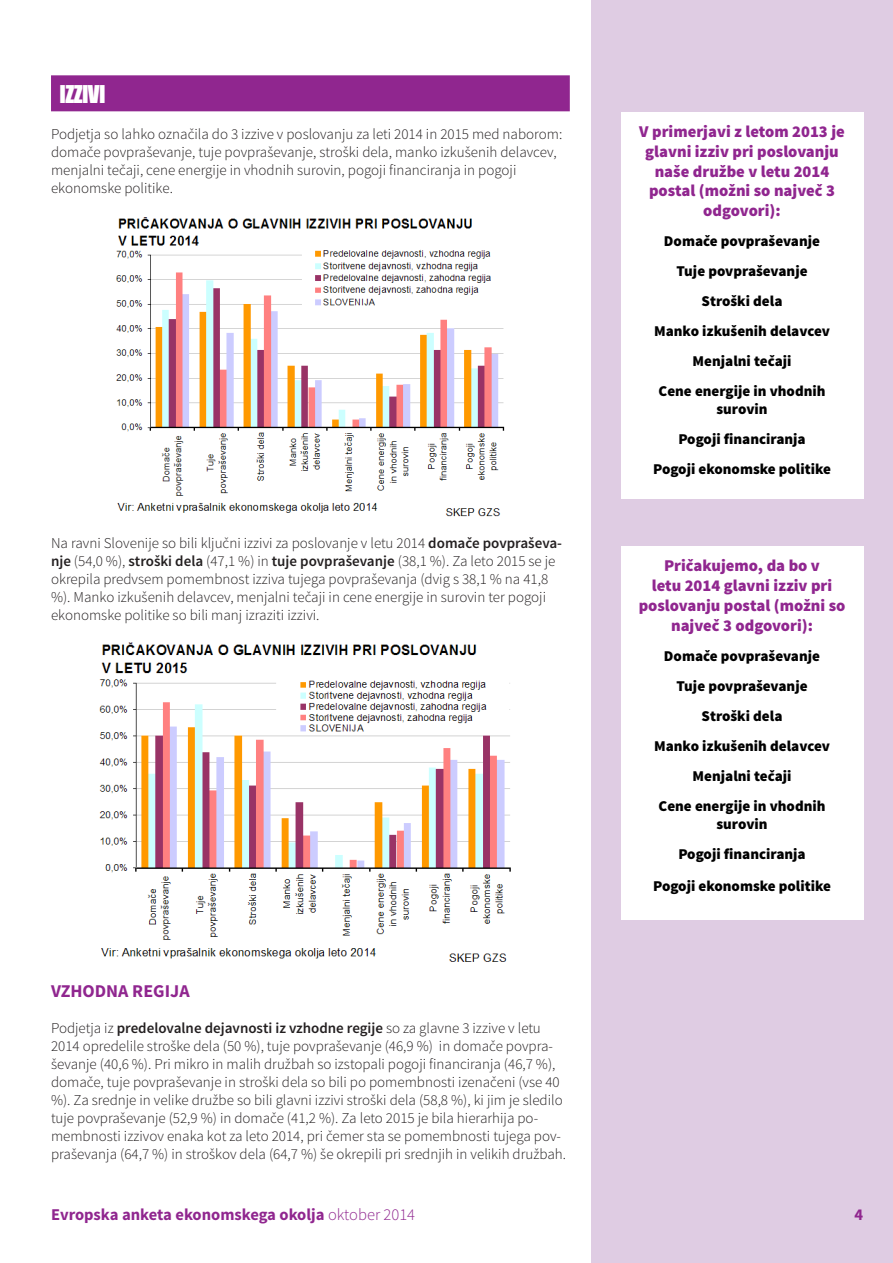
<style>
.page{position:relative;width:893px;height:1263px;background:#fff}
.page>*{position:absolute;margin:0;border:0;box-sizing:border-box;transform-origin:0 0}
.t1{font:22.5px "Impact";letter-spacing:-.025em;color:#fff}
.t2{font:700 18px "Source Sans Pro";color:#90268f}
.t3{font:900 16.5px/19.8px "Source Sans Pro";color:#90268f;text-align:center}
.t4{font:700 16.5px "Source Sans Pro";color:#90268f}
.t5{font:300 15px/18px "Source Sans Pro";color:#231f20}
.t6{font:900 15px/30px "Source Sans Pro";color:#000;text-align:center}
.s1{font-weight:600}
.s2{font-weight:300}
</style>
<div class="page">
<div style="left:591px;top:0;width:302px;height:1263px;background:#dfcce3"></div>
<div style="left:51px;top:75px;width:519px;height:36px;background:#90268f"></div>
<img style="left:116px;top:218px;width:389px;height:299px">
<img style="left:99px;top:642px;width:412px;height:320px">
<div style="left:621px;top:112px;width:242px;height:386px;background:#fff"></div>
<div style="left:621px;top:546px;width:242px;height:374px;background:#fff"></div>
<h1 class="t1" style="left:60px;top:77px;width:48px">IZZIVI</h1>
<p class="t5" style="left:51px;top:125px;width:513px">Podjetja so lahko označila do 3 izzive v poslovanju za leti 2014 in 2015 med naborom: domače povpraševanje, tuje povpraševanje, stroški dela, manko izkušenih delavcev, menjalni tečaji, cene energije in vhodnih surovin, pogoji financiranja in pogoji ekonomske politike.</p>
<p class="t5" style="left:51px;top:534px;width:513px">Na ravni Slovenije so bili ključni izzivi za poslovanje v letu 2014 <span class="s1">domače povpraševa&shy;nje</span> (54,0 %), <span class="s1">stroški dela</span> (47,1 %) in <span class="s1">tuje povpraševanje</span> (38,1 %). Za leto 2015 se je okrepila predvsem pomembnost izziva tujega povpraševanja (dvig s 38,1 % na 41,8 %). Manko izkušenih delavcev, menjalni tečaji in cene energije in surovin ter pogoji ekonomske politike so bili manj izraziti izzivi.</p>
<p class="t2" style="left:51px;top:979px;width:140px">VZHODNA REGIJA</p>
<p class="t5" style="left:51px;top:1019px;width:517px">Podjetja iz <span class="s1">predelovalne dejavnosti iz vzhodne regije</span> so za glavne 3 izzive v letu 2014 opredelile stroške dela (50 %), tuje povpraševanje (46,9 %) in domače povpra&shy;ševanje (40,6 %). Pri mikro in malih družbah so izstopali pogoji financiranja (46,7 %), domače, tuje povpraševanje in stroški dela so bili po pomembnosti izenačeni (vse 40 %). Za srednje in velike družbe so bili glavni izzivi stroški dela (58,8 %), ki jim je sledilo tuje povpraševanje (52,9 %) in domače (41,2 %). Za leto 2015 je bila hierarhija po&shy;membnosti izzivov enaka kot za leto 2014, pri čemer sta se pomembnosti tujega pov&shy;praševanja (64,7 %) in stroškov dela (64,7 %) še okrepili pri srednjih in velikih družbah.</p>
<p class="t3" style="left:639px;top:122px;width:207px">V primerjavi z letom 2013 je glavni izziv pri poslovanju naše družbe v letu 2014 postal (možni so največ 3 odgovori):</p>
<p class="t6" style="left:654px;top:227px;width:177px">Domače povpraševanje<br>Tuje povpraševanje<br>Stroški dela<br>Manko izkušenih delavcev<br>Menjalni tečaji<br>Cene energije in vhodnih</p>
<p class="t6" style="left:653px;top:395px;width:179px">surovin<br>Pogoji financiranja<br>Pogoji ekonomske politike</p>
<p class="t3" style="left:639px;top:557px;width:208px">Pričakujemo, da bo v<br>letu 2014 glavni izziv pri poslovanju postal (možni so največ 3 odgovori):</p>
<p class="t6" style="left:654px;top:642px;width:177px">Domače povpraševanje<br>Tuje povpraševanje<br>Stroški dela<br>Manko izkušenih delavcev<br>Menjalni tečaji<br>Cene energije in vhodnih</p>
<p class="t6" style="left:678px;top:810px;width:129px">surovin<br>Pogoji financiranja</p>
<p class="t6" style="left:653px;top:871px;width:179px">Pogoji ekonomske politike</p>
<p class="t4" style="left:51px;top:1204px;width:366px">Evropska anketa ekonomskega okolja <span class="s2">oktober 2014</span></p>
<p class="t4" style="left:854px;top:1204px;width:10px">4</p>
</div>
